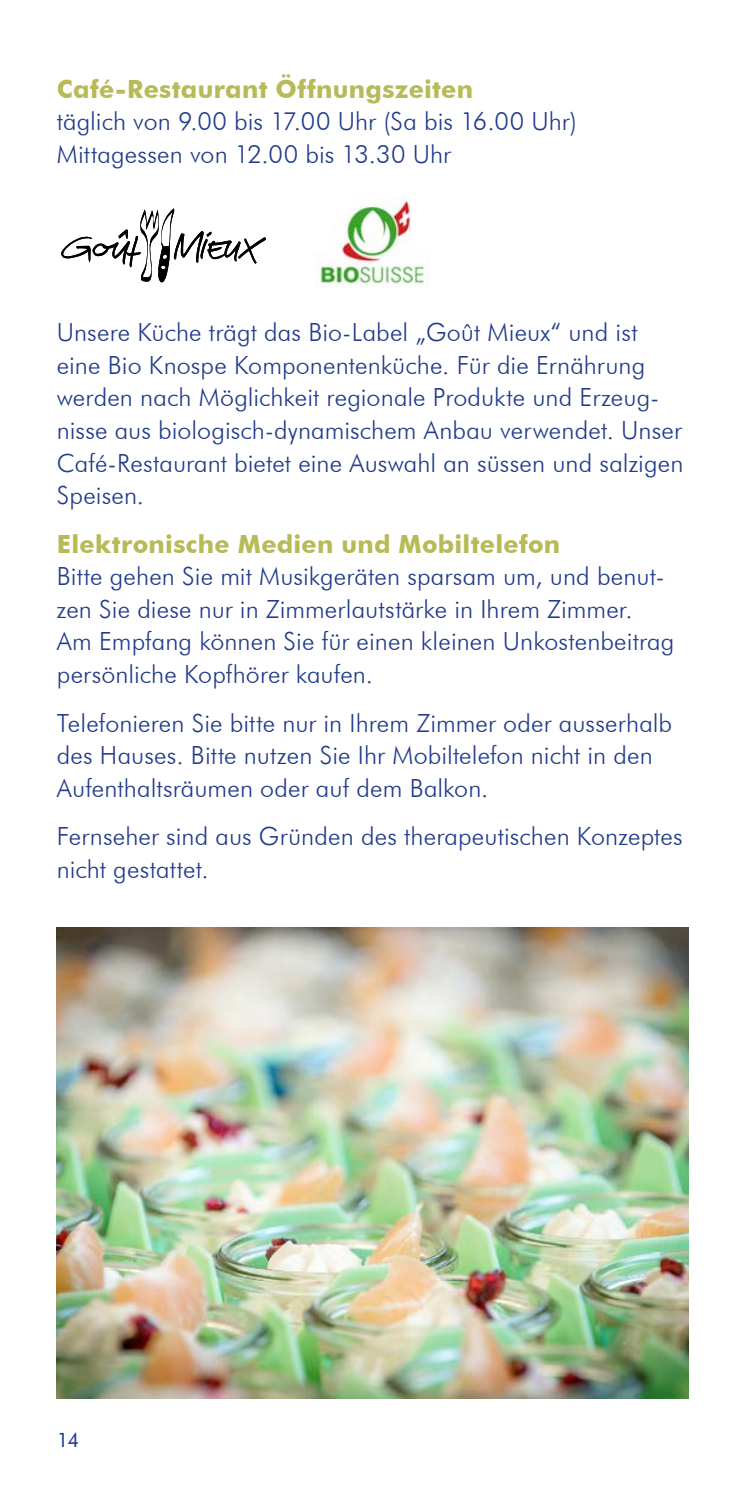
<style>
.page{position:relative;width:745px;height:1489px;background:#fff}
.page>*{position:absolute;margin:0;border:0;box-sizing:border-box;transform-origin:0 0}
.t1{font:300 25px/32.5px "Futura BT";letter-spacing:.005em;color:#213b8b}
.t2{font:700 25px "Futura BT";letter-spacing:.01em;color:#b7ba56}
.t3{font:20px "Futura BT";color:#213b8b}
</style>
<div class="page">
<svg style="left:61px;top:208px;width:205px;height:75px"></svg>
<img style="left:315px;top:195px;width:111px;height:92px">
<img style="left:57px;top:927px;width:630px;height:471px">
<p class="t2" style="left:57px;top:73px;width:417px">Café-Restaurant Öffnungszeiten</p>
<p class="t1" style="left:57px;top:105px;width:521px">täglich von 9.00 bis 17.00 Uhr (Sa bis 16.00 Uhr)<br>Mittagessen von 12.00 bis 13.30 Uhr</p>
<p class="t1" style="left:57px;top:316px;width:627px">Unsere Küche trägt das Bio-Label „Goût Mieux“ und ist eine Bio Knospe Komponentenküche. Für die Ernährung werden nach Möglichkeit regionale Produkte und Erzeug&shy;nisse aus biologisch-dynamischem Anbau verwendet. Unser Café-Restaurant bietet eine Auswahl an süssen und salzigen Speisen.</p>
<p class="t2" style="left:57px;top:528px;width:504px">Elektronische Medien und Mobiltelefon</p>
<p class="t1" style="left:57px;top:560px;width:618px">Bitte gehen Sie mit Musikgeräten sparsam um, und benut&shy;zen Sie diese nur in Zimmerlautstärke in Ihrem Zimmer.<br>Am Empfang können Sie für einen kleinen Unkostenbeitrag persönliche Kopfhörer kaufen.</p>
<p class="t1" style="left:57px;top:706px;width:616px">Telefonieren Sie bitte nur in Ihrem Zimmer oder ausserhalb des Hauses. Bitte nutzen Sie Ihr Mobiltelefon nicht in den<br>Aufenthaltsräumen oder auf dem Balkon.</p>
<p class="t1" style="left:57px;top:820px;width:627px">Fernseher sind aus Gründen des therapeutischen Konzeptes nicht gestattet.</p>
<p class="t3" style="left:57px;top:1427px;width:24px">14</p>
</div>
